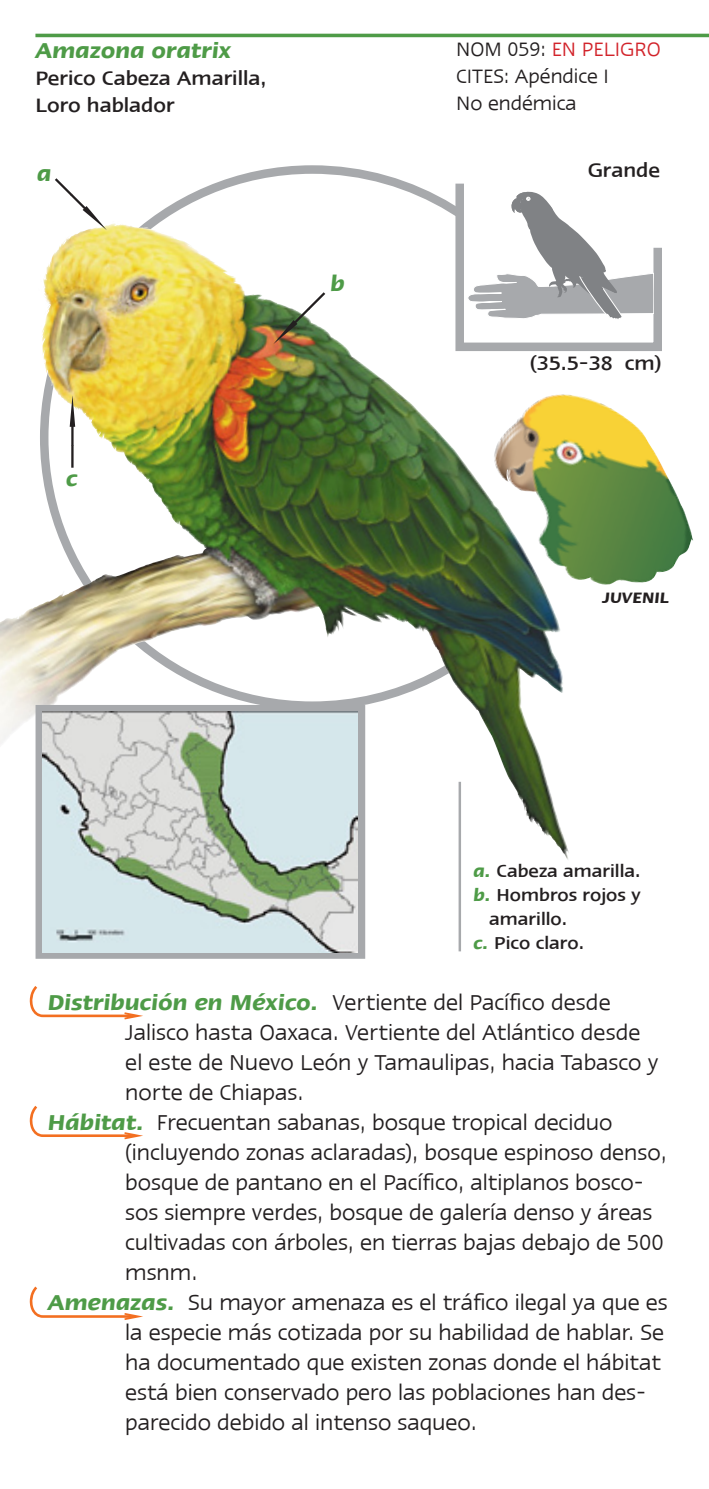
<style>
.page{position:relative;width:709px;height:1489px;background:#fff}
.page>*{position:absolute;margin:0;border:0;box-sizing:border-box;transform-origin:0 0}
.t1{font:25px "Linotype Ergo";color:#231f20}
.t2{font:italic 600 25px "Linotype Ergo";color:#4e9b47}
.t3{font:500 22.5px/27px "Linotype Ergo";color:#231f20}
.t4{font:22.5px/27px "Linotype Ergo";color:#231f20}
.t5{font:500 20px "Linotype Ergo";color:#231f20}
.t6{font:italic 600 17.5px "Linotype Ergo";color:#231f20}
.s1{color:#d2232a}
.s2{font-weight:600;font-style:italic;color:#4e9b47}
</style>
<div class="page">
<img style="left:559px;top:394px;width:134px;height:191px">
<svg style="left:29px;top:1105px;width:114px;height:34px"></svg>
<svg style="left:29px;top:986px;width:114px;height:33px"></svg>
<svg style="left:29px;top:1286px;width:114px;height:33px"></svg>
<hr style="left:35px;top:34px;width:674px;height:3px;background:#4e9b47">
<img style="left:36px;top:165px;width:523px;height:549px">
<img style="left:44px;top:221px;width:82px;height:59px">
<hr style="left:458px;top:781px;width:3px;height:170px;background:#a7a9ac">
<div style="left:36px;top:705px;width:329px;height:253px;border:11px solid #a7a9ac"></div>
<img style="left:43px;top:711px;width:314px;height:240px">
<svg style="left:451px;top:175px;width:211px;height:180px"></svg>
<svg style="left:70px;top:395px;width:5px;height:50px"></svg>
<hr style="left:71px;top:445px;width:3px;height:22px;background:#231f20">
<svg style="left:273px;top:290px;width:55px;height:54px"></svg>
<svg style="left:52px;top:176px;width:55px;height:54px"></svg>
<p class="t2" style="left:35px;top:37px;width:197px">Amazona oratrix</p>
<p class="t3" style="left:35px;top:64px;width:232px">Perico Cabeza Amarilla,<br>Loro hablador</p>
<p class="t2" style="left:37px;top:160px;width:16px">a</p>
<p class="t2" style="left:330px;top:270px;width:16px">b</p>
<p class="t2" style="left:66px;top:465px;width:13px">c</p>
<p class="t4" style="left:456px;top:36px;width:206px">NOM 059: <span class="s1">EN PELIGRO<br></span>CITES: Apéndice I<br>No endémica</p>
<p class="t3" style="left:588px;top:156px;width:74px">Grande</p>
<p class="t3" style="left:529px;top:350px;width:134px">(35.5-38 cm)</p>
<p class="t6" style="left:602px;top:588px;width:68px">JUVENIL</p>
<p class="t5" style="left:473px;top:860px;width:169px"><span class="s2">a.</span> Cabeza amarilla.</p>
<p class="t5" style="left:473px;top:884px;width:169px"><span class="s2">b.</span> Hombros rojos y</p>
<p class="t5" style="left:489px;top:908px;width:79px">amarillo.</p>
<p class="t5" style="left:473px;top:932px;width:112px"><span class="s2">c.</span> Pico claro.</p>
<p class="t1" style="left:48px;top:988px;width:564px"><span class="s2">Distribución en México.</span> Vertiente del Pacífico desde</p>
<p class="t1" style="left:125px;top:1018px;width:516px">Jalisco hasta Oaxaca. Vertiente del Atlántico desde</p>
<p class="t1" style="left:125px;top:1048px;width:534px">el este de Nuevo León y Tamaulipas, hacia Tabasco y</p>
<p class="t1" style="left:125px;top:1078px;width:180px">norte de Chiapas.</p>
<p class="t1" style="left:48px;top:1108px;width:566px"><span class="s2">Hábitat.</span> Frecuentan sabanas, bosque tropical deciduo</p>
<p class="t1" style="left:125px;top:1138px;width:543px">(incluyendo zonas aclaradas), bosque espinoso denso,</p>
<p class="t1" style="left:125px;top:1168px;width:520px">bosque de pantano en el Pacífico, altiplanos bosco-</p>
<p class="t1" style="left:125px;top:1198px;width:528px">sos siempre verdes, bosque de galería denso y áreas</p>
<p class="t1" style="left:125px;top:1228px;width:540px">cultivadas con árboles, en tierras bajas debajo de 500</p>
<p class="t1" style="left:125px;top:1258px;width:74px">msnm.</p>
<p class="t1" style="left:48px;top:1288px;width:621px"><span class="s2">Amenazas.</span> Su mayor amenaza es el tráfico ilegal ya que es</p>
<p class="t1" style="left:125px;top:1318px;width:540px">la especie más cotizada por su habilidad de hablar. Se</p>
<p class="t1" style="left:125px;top:1348px;width:537px">ha documentado que existen zonas donde el hábitat</p>
<p class="t1" style="left:125px;top:1378px;width:522px">está bien conservado pero las poblaciones han des-</p>
<p class="t1" style="left:125px;top:1408px;width:353px">parecido debido al intenso saqueo.</p>
</div>
